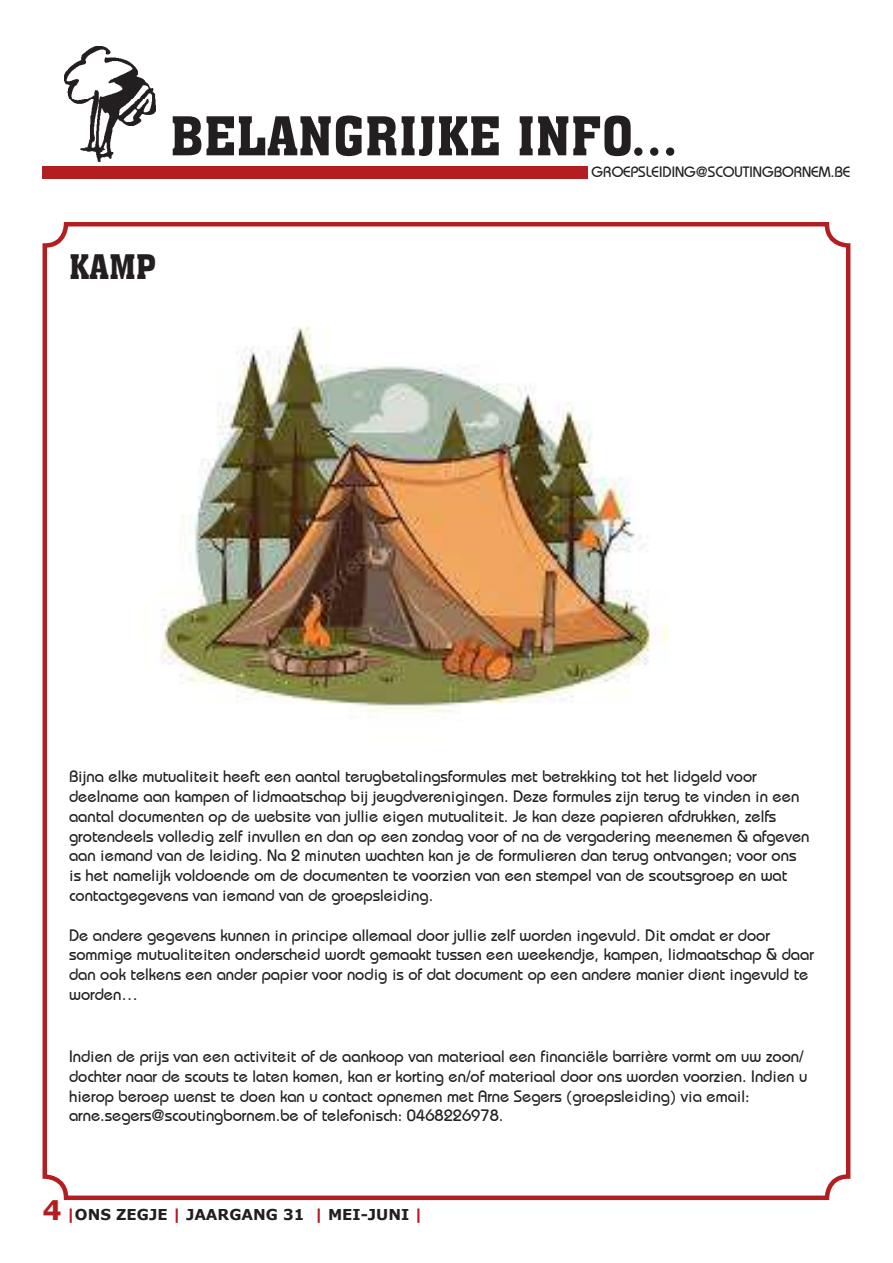
<style>
.page{position:relative;width:893px;height:1263px;background:#fff}
.page>*{position:absolute;margin:0;border:0;box-sizing:border-box;transform-origin:0 0}
.t1{font:52.5px "Aachen BT";color:#231f20}
.t2{font:33px "Aachen BT";color:#231f20}
.t3{font:16.5px/19.8px "Bimini Normal";color:#231f20}
.t4{font:700 15px "Verdana";color:#231f20}
.t5{font:15px "Bimini Normal";color:#231f20}
.s1{font-size:27px;color:#b21e22}
.s2{color:#b21e22}
</style>
<div class="page">
<div style="left:43px;top:222px;width:807px;height:978px;border:4px solid #b21e22;border-radius:21px"></div>
<img style="left:65px;top:46px;width:91px;height:115px">
<div style="left:43px;top:166px;width:545px;height:13px;background:#b21e22"></div>
<img style="left:142px;top:326px;width:526px;height:386px">
<h1 class="t1" style="left:170px;top:103px;width:509px">BELANGRIJKE INFO...</h1>
<p class="t5" style="left:592px;top:163px;width:260px">GROEPSLEIDING@SCOUTINGBORNEM.BE</p>
<h2 class="t2" style="left:69px;top:246px;width:89px">KAMP</h2>
<p class="t3" style="left:69px;top:766px;width:742px">Bijna elke mutualiteit heeft een aantal terugbetalingsformules met betrekking tot het lidgeld voor deelname aan kampen of lidmaatschap bij jeugdverenigingen. Deze formules zijn terug te vinden in een aantal documenten op de website van jullie eigen mutualiteit. Je kan deze papieren afdrukken, zelfs grotendeels volledig zelf invullen en dan op een zondag voor of na de vergadering meenemen &amp; afgeven aan iemand van de leiding. Na 2 minuten wachten kan je de formulieren dan terug ontvangen; voor ons is het namelijk voldoende om de documenten te voorzien van een stempel van de scoutsgroep en wat contactgegevens van iemand van de groepsleiding.</p>
<p class="t3" style="left:69px;top:925px;width:746px">De andere gegevens kunnen in principe allemaal door jullie zelf worden ingevuld. Dit omdat er door sommige mutualiteiten onderscheid wordt gemaakt tussen een weekendje, kampen, lidmaatschap &amp; daar dan ook telkens een ander papier voor nodig is of dat document op een andere manier dient ingevuld te worden…</p>
<p class="t3" style="left:69px;top:1046px;width:740px">Indien de prijs van een activiteit of de aankoop van materiaal een financiële barrière vormt om uw zoon/ dochter naar de scouts te laten komen, kan er korting en/of materiaal door ons worden voorzien. Indien u hierop beroep wenst te doen kan u contact opnemen met Arne Segers (groepsleiding) via email: arne.segers@scoutingbornem.be of telefonisch: 0468226978.</p>
<p class="t4" style="left:43px;top:1205px;width:382px"><span class="s1">4</span> <span class="s2">|</span>ONS ZEGJE <span class="s2">|</span> JAARGANG 31 <span class="s2">|</span> MEI-JUNI <span class="s2">|</span></p>
</div>
